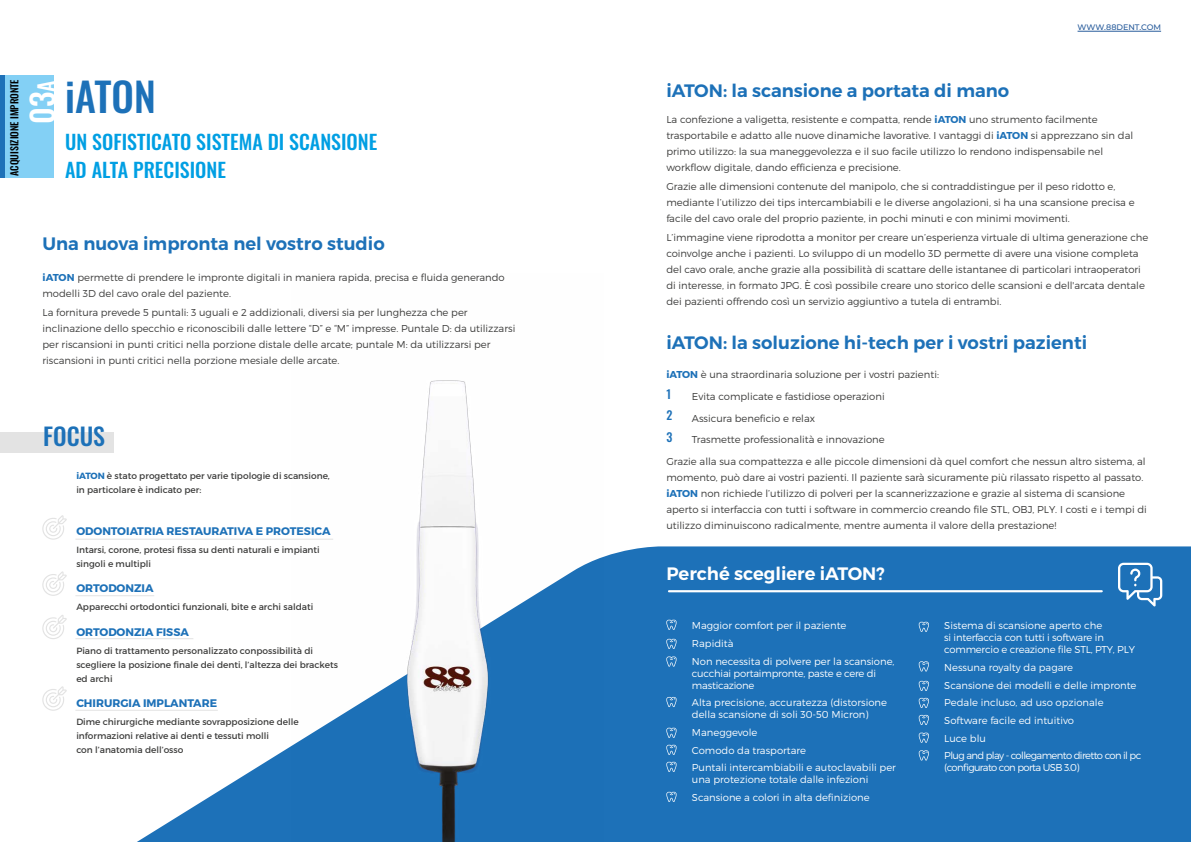
<style>
.page{position:relative;width:1191px;height:842px;background:#fff}
.page>*{position:absolute;margin:0;border:0;box-sizing:border-box;transform-origin:0 0}
.t1{font:500 40px "Oswald";color:#1d71b8}
.t2{font:500 31.3px "Oswald";color:#fff}
.t3{font:500 24px "Oswald";color:#1d71b8}
.t4{font:500 20px "Oswald";color:#009fe3}
.t5{font:600 18px "Montserrat";color:#1d71b8}
.t6{font:600 18px "Montserrat";color:#fff}
.t7{font:500 12px "Oswald";color:#1d71b8}
.t8{font:700 11px "Montserrat";color:#1d71b8}
.t9{font:300 10px/16px "Montserrat";color:#3c3c3b}
.t10{font:300 10px/12px "Montserrat";color:#fff}
.t11{font:300 10px/12px "Montserrat";letter-spacing:-.02em;color:#fff}
.t12{font:300 10px/12px "Montserrat";letter-spacing:-.06em;color:#fff}
.t13{font:500 10px "Oswald";letter-spacing:-.005em;color:#000}
.t14{font:9px/14px "Montserrat";color:#3c3c3b}
.t15{font:500 8px "Montserrat";color:#275b9b}
.s1{font-size:21.9px}
.s2{font-weight:700;color:#1d71b8}
</style>
<div class="page">
<svg style="left:137px;top:546px;width:1054px;height:296px;fill:#1d71b8"></svg>
<svg style="left:1118px;top:563px;width:44px;height:44px"></svg>
<hr style="left:669px;top:590px;width:432px;height:2px;background:#fff">
<hr style="left:1077px;top:31px;width:84px;height:1px;background:#275b9b">
<img style="left:291px;top:380px;width:312px;height:462px">
<div style="left:0;top:432px;width:114px;height:20px;background:#e3e3e3"></div>
<svg style="left:42px;top:686px;width:25px;height:25px"></svg>
<svg style="left:42px;top:515px;width:25px;height:25px"></svg>
<hr style="left:75px;top:539px;width:258px;height:1px;background:#e3e3e3">
<svg style="left:42px;top:571px;width:25px;height:25px"></svg>
<hr style="left:75px;top:595px;width:79px;height:1px;background:#e3e3e3">
<svg style="left:42px;top:615px;width:25px;height:24px"></svg>
<hr style="left:75px;top:638px;width:118px;height:1px;background:#e3e3e3">
<hr style="left:75px;top:710px;width:143px;height:1px;background:#e3e3e3">
<div style="left:0;top:75px;width:54px;height:102px;background:#83d0f5"></div>
<div style="left:0;top:75px;width:5px;height:102px;background:#1d71b8"></div>
<svg style="left:666px;top:620px;width:10px;height:10px"></svg>
<svg style="left:666px;top:639px;width:10px;height:10px"></svg>
<svg style="left:918px;top:622px;width:11px;height:10px"></svg>
<svg style="left:918px;top:661px;width:11px;height:11px"></svg>
<svg style="left:918px;top:681px;width:11px;height:10px"></svg>
<svg style="left:918px;top:698px;width:11px;height:10px"></svg>
<svg style="left:918px;top:715px;width:11px;height:10px"></svg>
<svg style="left:918px;top:733px;width:11px;height:10px"></svg>
<svg style="left:918px;top:750px;width:11px;height:11px"></svg>
<svg style="left:666px;top:656px;width:10px;height:11px"></svg>
<svg style="left:666px;top:728px;width:10px;height:10px"></svg>
<svg style="left:666px;top:697px;width:10px;height:10px"></svg>
<svg style="left:666px;top:745px;width:10px;height:10px"></svg>
<svg style="left:666px;top:762px;width:10px;height:10px"></svg>
<svg style="left:666px;top:792px;width:10px;height:10px"></svg>
<p class="t13" style="left:9px;top:176px;width:98px;rotate:-90deg">ACQUISIZIONE IMPRONTE</p>
<p class="t2" style="left:26px;top:124px;width:45px;rotate:-90deg">03<span class="s1">a</span></p>
<p class="t1" style="left:65px;top:76px;width:92px">iATON</p>
<p class="t4" style="left:65px;top:132px;width:314px">UN SOFISTICATO SISTEMA DI SCANSIONE</p>
<p class="t4" style="left:65px;top:160px;width:162px">AD ALTA PRECISIONE</p>
<p class="t5" style="left:43px;top:232px;width:344px">Una nuova impronta nel vostro studio</p>
<p class="t9" style="left:43px;top:269px;width:464px"><span class="s2">iATON</span> permette di prendere le impronte digitali in maniera rapida, precisa e fluida generando modelli 3D del cavo orale del paziente.</p>
<p class="t9" style="left:43px;top:304px;width:474px">La fornitura prevede 5 puntali: 3 uguali e 2 addizionali, diversi sia per lunghezza che per inclinazione dello specchio e riconoscibili dalle lettere “D” e “M” impresse. Puntale D: da utilizzarsi per riscansioni in punti critici nella porzione distale delle arcate; puntale M: da utilizzarsi per riscansioni in punti critici nella porzione mesiale delle arcate.</p>
<p class="t3" style="left:43px;top:423px;width:63px">FOCUS</p>
<p class="t14" style="left:76px;top:468px;width:255px"><span class="s2">iATON</span> è stato progettato per varie tipologie di scansione, in particolare è indicato per:</p>
<p class="t8" style="left:76px;top:524px;width:256px">ODONTOIATRIA RESTAURATIVA E PROTESICA</p>
<p class="t14" style="left:76px;top:543px;width:245px">Intarsi, corone, protesi fissa su denti naturali e impianti singoli e multipli</p>
<p class="t8" style="left:76px;top:581px;width:79px">ORTODONZIA</p>
<p class="t14" style="left:76px;top:600px;width:238px">Apparecchi ortodontici funzionali, bite e archi saldati</p>
<p class="t8" style="left:76px;top:625px;width:114px">ORTODONZIA FISSA</p>
<p class="t14" style="left:76px;top:643px;width:263px">Piano di trattamento personalizzato conpossibilità di scegliere la posizione finale dei denti, l’altezza dei brackets ed archi</p>
<p class="t8" style="left:76px;top:696px;width:142px">CHIRURGIA IMPLANTARE</p>
<p class="t14" style="left:76px;top:715px;width:224px">Dime chirurgiche mediante sovrapposizione delle informazioni relative ai denti e tessuti molli<br>con l’anatomia dell’osso</p>
<p class="t5" style="left:666px;top:79px;width:344px">iATON: la scansione a portata di mano</p>
<p class="t15" style="left:1077px;top:22px;width:85px">WWW.88DENT.COM</p>
<p class="t9" style="left:666px;top:111px;width:468px">La confezione a valigetta, resistente e compatta, rende <span class="s2">iATON</span> uno strumento facilmente trasportabile e adatto alle nuove dinamiche lavorative. I vantaggi di <span class="s2">iATON</span> si apprezzano sin dal primo utilizzo: la sua maneggevolezza e il suo facile utilizzo lo rendono indispensabile nel workflow digitale, dando efficienza e precisione.</p>
<p class="t9" style="left:666px;top:178px;width:470px">Grazie alle dimensioni contenute del manipolo, che si contraddistingue per il peso ridotto e, mediante l’utilizzo dei tips intercambiabili e le diverse angolazioni, si ha una scansione precisa e facile del cavo orale del proprio paziente, in pochi minuti e con minimi movimenti.</p>
<p class="t9" style="left:666px;top:229px;width:483px">L’immagine viene riprodotta a monitor per creare un’esperienza virtuale di ultima generazione che coinvolge anche i pazienti. Lo sviluppo di un modello 3D permette di avere una visione completa del cavo orale, anche grazie alla possibilità di scattare delle istantanee di particolari intraoperatori di interesse, in formato JPG. È così possibile creare uno storico delle scansioni e dell'arcata dentale dei pazienti offrendo così un servizio aggiuntivo a tutela di entrambi.</p>
<p class="t5" style="left:666px;top:332px;width:422px">iATON: la soluzione hi-tech per i vostri pazienti</p>
<p class="t7" style="left:666px;top:388px;width:6px">1</p>
<p class="t7" style="left:666px;top:409px;width:7px">2</p>
<p class="t7" style="left:666px;top:431px;width:7px">3</p>
<p class="t9" style="left:666px;top:367px;width:274px"><span class="s2">iATON</span> è una straordinaria soluzione per i vostri pazienti:</p>
<p class="t9" style="left:692px;top:388px;width:194px">Evita complicate e fastidiose operazioni</p>
<p class="t9" style="left:692px;top:410px;width:125px">Assicura beneficio e relax</p>
<p class="t9" style="left:692px;top:432px;width:194px">Trasmette professionalità e innovazione</p>
<p class="t9" style="left:666px;top:453px;width:482px">Grazie alla sua compattezza e alle piccole dimensioni dà quel comfort che nessun altro sistema, al momento, può dare ai vostri pazienti. Il paziente sarà sicuramente più rilassato rispetto al passato. <span class="s2">iATON</span> non richiede l’utilizzo di polveri per la scannerizzazione e grazie al sistema di scansione aperto si interfaccia con tutti i software in commercio creando file STL, OBJ, PLY. I costi e i tempi di utilizzo diminuiscono radicalmente, mentre aumenta il valore della prestazione!</p>
<p class="t6" style="left:666px;top:563px;width:220px">Perché scegliere iATON?</p>
<p class="t10" style="left:692px;top:620px;width:156px">Maggior comfort per il paziente</p>
<p class="t10" style="left:692px;top:637px;width:43px">Rapidità</p>
<p class="t11" style="left:692px;top:655px;width:204px">Non necessita di polvere per la scansione, cucchiai portaimpronte, paste e cere di masticazione</p>
<p class="t10" style="left:692px;top:697px;width:197px">Alta precisione, accuratezza (distorsione della scansione di soli 30-50 Micron)</p>
<p class="t10" style="left:692px;top:726px;width:67px">Maneggevole</p>
<p class="t10" style="left:692px;top:744px;width:116px">Comodo da trasportare</p>
<p class="t10" style="left:692px;top:762px;width:205px">Puntali intercambiabili e autoclavabili per una protezione totale dalle infezioni</p>
<p class="t10" style="left:692px;top:791px;width:179px">Scansione a colori in alta definizione</p>
<p class="t11" style="left:944px;top:620px;width:192px">Sistema di scansione aperto che<br>si interfaccia con tutti i software in commercio e creazione file STL, PTY, PLY</p>
<p class="t10" style="left:944px;top:661px;width:130px">Nessuna royalty da pagare</p>
<p class="t10" style="left:944px;top:679px;width:194px">Scansione dei modelli e delle impronte</p>
<p class="t10" style="left:944px;top:697px;width:161px">Pedale incluso, ad uso opzionale</p>
<p class="t10" style="left:944px;top:714px;width:131px">Software facile ed intuitivo</p>
<p class="t10" style="left:944px;top:732px;width:43px">Luce blu</p>
<p class="t12" style="left:944px;top:750px;width:198px">Plug and play - collegamento diretto con il pc (configurato con porta USB 3.0)</p>
</div>
